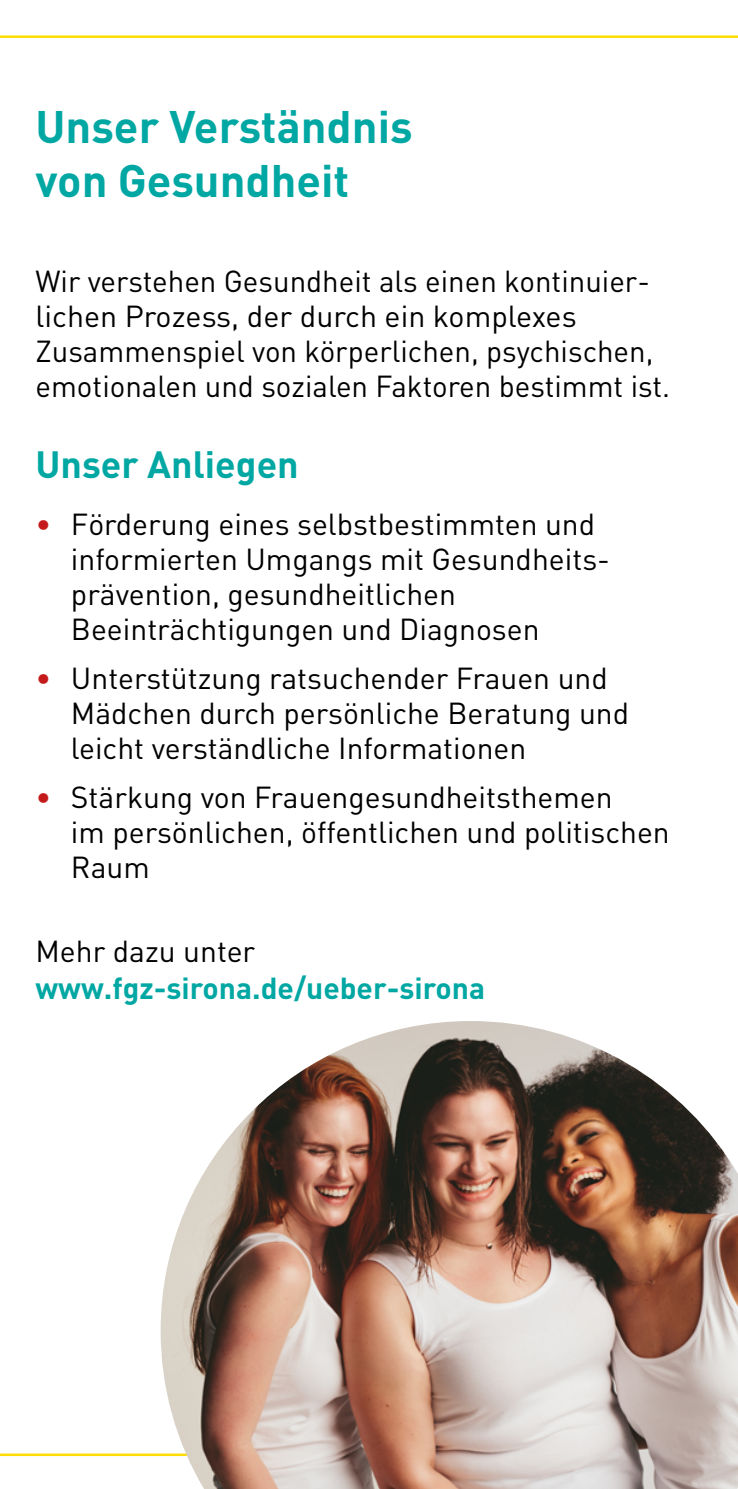
<style>
.page{position:relative;width:738px;height:1489px;background:#fff}
.page>*{position:absolute;margin:0;border:0;box-sizing:border-box;transform-origin:0 0}
.t1{font:700 45px/54px "DIN";color:#00a7a3}
.t2{font:700 37.5px "DIN";color:#00a7a3}
.t3{font:30px/35px "DIN";color:#000}
.t4{font:700 30px/36px "DIN";color:#00a7a3}
.s1{color:#c51a1b}
.s2{font-weight:400;color:#000}
</style>
<div class="page">
<hr style="left:0;top:35px;width:737px;height:3px;background:#fd0">
<hr style="left:0;top:1453px;width:737px;height:2px;background:#fd0">
<img style="left:160px;top:1021px;width:577px;height:467px">
<p class="t1" style="left:35px;top:98px;width:378px">Unser Verständnis von Gesundheit</p>
<p class="t3" style="left:35px;top:264px;width:635px">Wir verstehen Gesundheit als einen kontinuier&shy;lichen Prozess, der durch ein komplexes Zusammenspiel von körperlichen, psychischen, emotionalen und sozialen Faktoren bestimmt ist.</p>
<p class="t2" style="left:35px;top:440px;width:264px">Unser Anliegen</p>
<p class="t3" style="left:71px;top:507px;width:540px;text-indent:-35px"><span class="s1">•</span> Förderung eines selbstbestimmten und informierten Umgangs mit Gesundheits&shy;prävention, gesundheitlichen Beeinträchtigungen und Diagnosen</p>
<p class="t3" style="left:71px;top:661px;width:559px;text-indent:-35px"><span class="s1">•</span> Unterstützung ratsuchender Frauen und<br>Mädchen durch persönliche Beratung und leicht verständliche Informationen</p>
<p class="t3" style="left:71px;top:780px;width:600px;text-indent:-35px"><span class="s1">•</span> Stärkung von Frauengesundheitsthemen<br>im persönlichen, öffentlichen und politischen<br>Raum</p>
<p class="t4" style="left:35px;top:932px;width:451px"><span class="s2">Mehr dazu unter </span>www.fgz-sirona.de/ueber-sirona</p>
</div>
